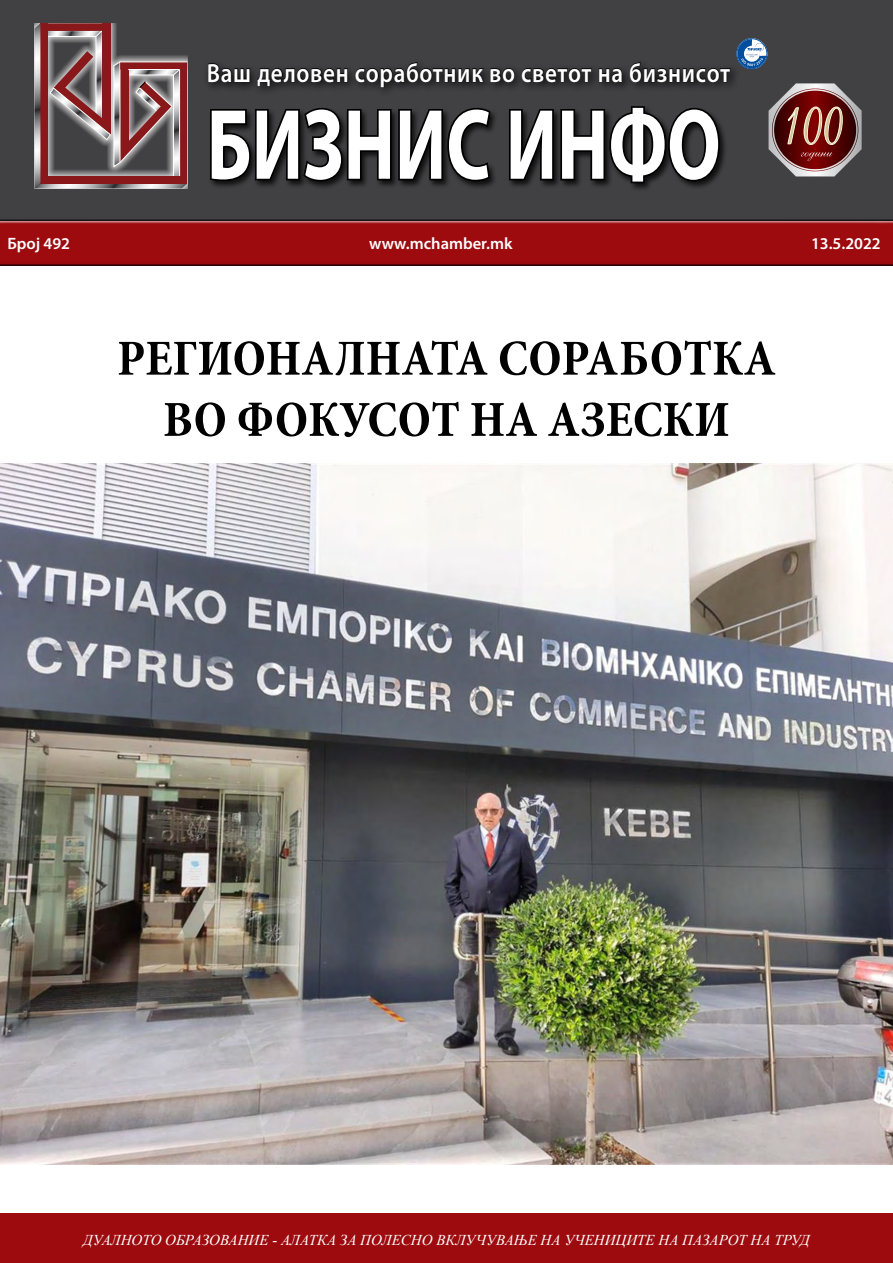
<style>
.page{position:relative;width:893px;height:1263px;background:#fff}
.page>*{position:absolute;margin:0;border:0;box-sizing:border-box;transform-origin:0 0}
.t1{font:700 100.95px "Myriad Pro";color:#fff;scale:.74 1}
.t2{font:63.6px "Amaze Normal";color:#d4c894;scale:.72 1}
.t3{font:700 condensed 51px/61.2px "Minion Pro";color:#000;text-align:center}
.t4{font:600 26.4px "Myriad Pro";letter-spacing:.03em;color:#fff;scale:.88 1}
.t5{font:600 16.5px "Myriad Pro";color:#fff}
.t6{font:italic 15px "Times New Roman";color:#fff}
</style>
<div class="page">
<img style="left:0;top:464px;width:893px;height:701px">
<div style="left:0;top:0;width:893px;height:221px;background:#414042"></div>
<div style="left:0;top:1213px;width:893px;height:50px;background:#9e0b0f"></div>
<svg style="left:34px;top:23px;width:153px;height:166px"></svg>
<div style="left:209px;top:104px;width:519px;height:88px;background:#000;opacity:.75"></div>
<svg style="left:209px;top:106px;width:283px;height:77px"></svg>
<svg style="left:507px;top:104px;width:214px;height:81px"></svg>
<div style="left:203px;top:58px;width:538px;height:40px;background:#000;opacity:.86"></div>
<svg style="left:208px;top:63px;width:42px;height:20px"></svg>
<svg style="left:257px;top:68px;width:91px;height:18px"></svg>
<svg style="left:355px;top:62px;width:129px;height:26px"></svg>
<svg style="left:490px;top:68px;width:25px;height:15px"></svg>
<svg style="left:521px;top:68px;width:71px;height:15px"></svg>
<svg style="left:599px;top:68px;width:23px;height:15px"></svg>
<svg style="left:630px;top:62px;width:101px;height:21px"></svg>
<div style="left:0;top:219px;width:893px;height:47px;background:#29282a"></div>
<div style="left:0;top:220px;width:893px;height:48px;background:#000;opacity:.75"></div>
<img style="left:769px;top:83px;width:93px;height:93px">
<img style="left:772px;top:89px;width:86px;height:82px">
<svg style="left:801px;top:152px;width:31px;height:9px"></svg>
<svg style="left:787px;top:106px;width:56px;height:39px"></svg>
<svg style="left:736px;top:38px;width:31px;height:31px"></svg>
<svg style="left:737px;top:39px;width:29px;height:29px"></svg>
<svg style="left:741px;top:38px;width:26px;height:28px"></svg>
<div style="left:737px;top:39px;width:30px;height:30px;border:1px solid #014e9f;border-radius:50%"></div>
<h3 class="t4" style="left:207px;top:56px;width:596px">Ваш деловен соработник во светот на бизнисот</h3>
<h1 class="t1" style="left:207px;top:79px;width:696px">БИЗНИС ИНФО</h1>
<h2 class="t2" style="left:782px;top:82px;width:87px">100</h2>
<p class="t5" style="left:7px;top:233px;width:64px">Број 492</p>
<p class="t5" style="left:369px;top:233px;width:145px">www.mchamber.mk</p>
<p class="t5" style="left:811px;top:233px;width:71px">13.5.2022</p>
<h3 class="t3" style="left:117px;top:327px;width:660px">РЕГИОНАЛНАТА СОРАБОТКА<br>ВО ФОКУСОТ НА АЗЕСКИ</h3>
<p class="t6" style="left:83px;top:1230px;width:728px">ДУАЛНОТО ОБРАЗОВАНИЕ - АЛАТКА ЗА ПОЛЕСНО ВКЛУЧУВАЊЕ НА УЧЕНИЦИТЕ НА ПАЗАРОТ НА ТРУД</p>
</div>
